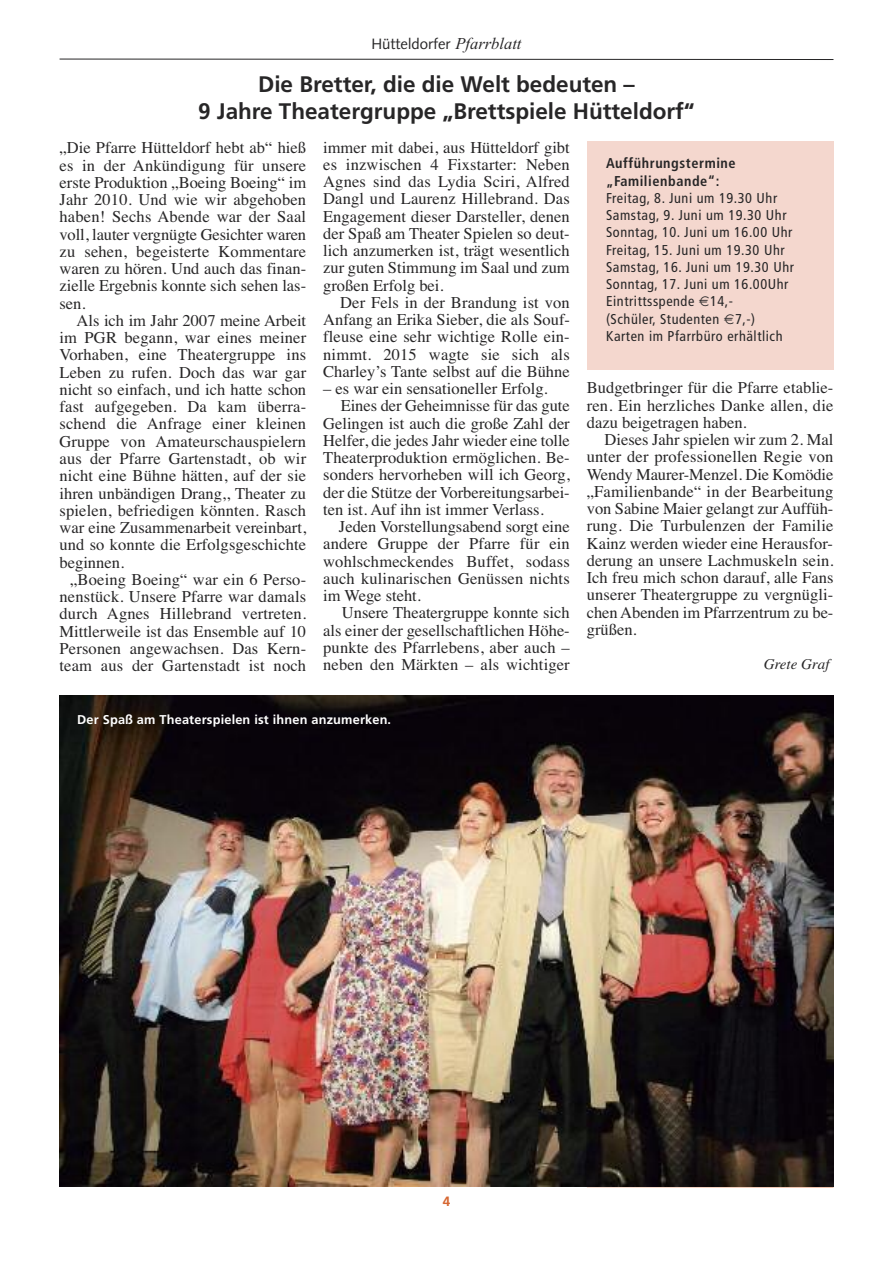
<style>
.page{position:relative;width:893px;height:1263px;background:#fff}
.page>*{position:absolute;margin:0;border:0;box-sizing:border-box;transform-origin:0 0}
.t1{font:700 22.5px/27px "Frutiger";color:#272627;text-align:center}
.t2{font:16.5px/17.2px "Times";color:#272627;text-align:justify}
.t3{font:15px "Syntax";color:#272627}
.t4{font:italic 15px "Times";color:#272627}
.t5{font:condensed 14.25px/17.2px "Frutiger";letter-spacing:.04em;color:#272627}
.t6{font:700 condensed 14.25px/17.2px "Frutiger";letter-spacing:.04em;color:#272627}
.t7{font:700 13.5px "Frutiger";color:#d66732}
.t8{font:700 12.75px "Frutiger";letter-spacing:.015em;color:#fff}
.s1{font-family:"Times New Roman";font-style:italic;font-size:16.5px}
</style>
<div class="page">
<div style="left:587px;top:142px;width:246px;height:228px;background:#f4d7ce"></div>
<svg style="left:59px;top:59px;width:775px;height:1px"></svg>
<hr style="left:587px;top:1186px;width:246px;height:1px;background:#d66732">
<img style="left:60px;top:695px;width:773px;height:491px">
<p class="t3" style="left:371px;top:37px;width:152px">Hütteldorfer <span class="s1">Pfarrblatt</span></p>
<h1 class="t1" style="left:198px;top:73px;width:498px">Die Bretter, die die Welt bedeuten –<br>9 Jahre Theatergruppe „Brettspiele Hütteldorf“</h1>
<p class="t2" style="left:323px;top:138px;width:248px">immer mit dabei, aus Hütteldorf gibt es inzwischen 4 Fixstarter: Neben Agnes sind das Lydia Sciri, Alfred Dangl und Laurenz Hillebrand. Das Engagement dieser Darsteller, denen der Spaß am Theater Spielen so deut&shy;lich anzumerken ist, trägt wesentlich zur guten Stimmung im Saal und zum großen Erfolg bei.</p>
<p class="t2" style="left:323px;top:294px;width:248px;text-indent:17px">Der Fels in der Brandung ist von Anfang an Erika Sieber, die als Souf&shy;fleuse eine sehr wichtige Rolle ein&shy;nimmt. 2015 wagte sie sich als Charley’s Tante selbst auf die Bühne</p>
<p class="t2" style="left:323px;top:380px;width:226px">– es war ein sensationeller Erfolg.</p>
<p class="t2" style="left:341px;top:397px;width:231px">Eines der Geheimnisse für das gute</p>
<p class="t2" style="left:323px;top:414px;width:248px">Gelingen ist auch die große Zahl der</p>
<p class="t2" style="left:323px;top:432px;width:248px">Helfer, die jedes Jahr wieder eine tolle</p>
<p class="t2" style="left:323px;top:449px;width:248px">Theaterproduktion ermöglichen. Be-</p>
<p class="t2" style="left:323px;top:466px;width:248px">sonders hervorheben will ich Georg,</p>
<p class="t2" style="left:323px;top:483px;width:248px">der die Stütze der Vorbereitungsarbei-</p>
<p class="t2" style="left:323px;top:501px;width:222px">ten ist. Auf ihn ist immer Verlass.</p>
<p class="t2" style="left:339px;top:518px;width:232px">Jeden Vorstellungsabend sorgt eine</p>
<p class="t2" style="left:323px;top:535px;width:248px">andere Gruppe der Pfarre für ein</p>
<p class="t2" style="left:323px;top:552px;width:248px">wohlschmeckendes Buffet, sodass</p>
<p class="t2" style="left:323px;top:570px;width:248px">auch kulinarischen Genüssen nichts</p>
<p class="t2" style="left:323px;top:587px;width:99px">im Wege steht.</p>
<p class="t2" style="left:342px;top:604px;width:229px">Unsere Theatergruppe konnte sich</p>
<p class="t2" style="left:323px;top:621px;width:248px">als einer der gesellschaftlichen Höhe-</p>
<p class="t2" style="left:323px;top:639px;width:248px">punkte des Pfarrlebens, aber auch –</p>
<p class="t2" style="left:323px;top:656px;width:248px">neben den Märkten – als wichtiger</p>
<p class="t2" style="left:60px;top:139px;width:248px">„Die Pfarre Hütteldorf hebt ab“ hieß es in der Ankündigung für unsere erste Produktion „Boeing Boeing“ im Jahr 2010. Und wie wir abgehoben haben! Sechs Abende war der Saal voll, lauter vergnügte Gesichter waren zu sehen, begeisterte Kommentare waren zu hören. Und auch das finan&shy;zielle Ergebnis konnte sich sehen las&shy;sen.</p>
<p class="t2" style="left:60px;top:312px;width:248px;text-indent:17px">Als ich im Jahr 2007 meine Arbeit im PGR begann, war eines meiner Vorhaben, eine Theatergruppe ins Leben zu rufen. Doch das war gar nicht so einfach, und ich hatte schon fast aufgegeben. Da kam überra&shy;schend die Anfrage einer kleinen Gruppe von Amateurschauspielern aus der Pfarre Gartenstadt, ob wir nicht eine Bühne hätten, auf der sie ihren unbändigen Drang,, Theater zu spielen, befriedigen könnten. Rasch war eine Zusammenarbeit vereinbart, und so konnte die Erfolgsgeschichte beginnen.</p>
<p class="t2" style="left:60px;top:570px;width:248px;text-indent:11px">„Boeing Boeing“ war ein 6 Perso&shy;nenstück. Unsere Pfarre war damals durch Agnes Hillebrand vertreten.<br>Mittlerweile ist das Ensemble auf 10<br>Personen angewachsen. Das Kern&shy;team aus der Gartenstadt ist noch</p>
<p class="t6" style="left:606px;top:156px;width:131px">Aufführungstermine „Familienbande“:</p>
<p class="t5" style="left:606px;top:190px;width:189px">Freitag, 8. Juni um 19.30 Uhr<br>Samstag, 9. Juni um 19.30 Uhr<br>Sonntag, 10. Juni um 16.00 Uhr<br>Freitag, 15. Juni um 19.30 Uhr<br>Samstag, 16. Juni um 19.30 Uhr<br>Sonntag, 17. Juni um 16.00Uhr<br>Eintrittsspende 14,-<br>(Schüler, Studenten 7,-)<br>Karten im Pfarrbüro erhältlich</p>
<p class="t2" style="left:587px;top:379px;width:248px">Budgetbringer für die Pfarre etablie&shy;ren. Ein herzliches Danke allen, die dazu beigetragen haben.</p>
<p class="t2" style="left:587px;top:431px;width:248px;text-indent:18px">Dieses Jahr spielen wir zum 2. Mal unter der professionellen Regie von Wendy Maurer-Menzel. Die Komödie „Familienbande“ in der Bearbeitung von Sabine Maier gelangt zur Auffüh&shy;rung. Die Turbulenzen der Familie Kainz werden wieder eine Herausfor&shy;derung an unsere Lachmuskeln sein.<br>Ich freu mich schon darauf, alle Fans unserer Theatergruppe zu vergnügli&shy;chen Abenden im Pfarrzentrum zu be&shy;grüßen.</p>
<p class="t4" style="left:764px;top:655px;width:67px">Grete Graf</p>
<p class="t8" style="left:77px;top:714px;width:315px">Der Spaß am Theaterspielen ist ihnen anzumerken.</p>
<p class="t7" style="left:443px;top:1195px;width:9px">4</p>
</div>
